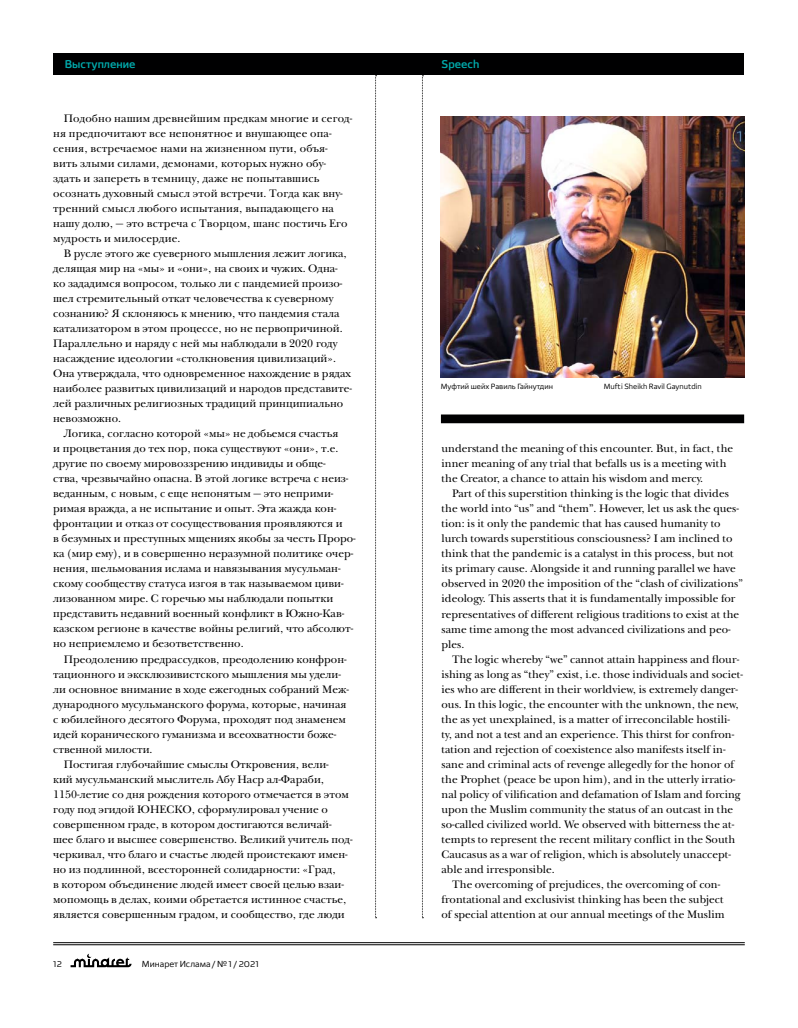
<style>
.page{position:relative;width:798px;height:1028px;background:#fff}
.page>*{position:absolute;margin:0;border:0;box-sizing:border-box;transform-origin:0 0}
.t1{font:11.25px/15px "New Baskerville ITC";color:#000}
.t2{font:500 11.25px "Foros";color:#00aaac}
.t3{font:8.75px "Foros";color:#000}
.t4{font:7.5px "Foros";color:#000}
</style>
<div class="page">
<img style="left:441px;top:116px;width:302px;height:261px">
<div style="left:441px;top:414px;width:302px;height:9px;background:#000001"></div>
<svg style="left:375px;top:75px;width:1px;height:843px"></svg>
<svg style="left:422px;top:75px;width:1px;height:843px"></svg>
<div style="left:53px;top:53px;width:690px;height:22px;background:#000001"></div>
<svg style="left:71px;top:953px;width:60px;height:14px"></svg>
<hr style="left:53px;top:942px;width:691px;height:1px;background:#000">
<hr style="left:53px;top:944px;width:691px;height:1px;background:#000">
<p class="t2" style="left:65px;top:58px;width:72px">Выступление</p>
<p class="t2" style="left:441px;top:58px;width:39px">Speech</p>
<p class="t1" style="left:53px;top:112px;width:300px;text-indent:11px">Подобно нашим древнейшим предкам многие и сегод&shy;ня предпочитают все непонятное и внушающее опа&shy;сения, встречаемое нами на жизненном пути, объя&shy;вить злыми силами, демонами, которых нужно обу&shy;здать и запереть в темницу, даже не попытавшись осознать духовный смысл этой встречи. Тогда как вну&shy;тренний смысл любого испытания, выпадающего на нашу долю, — это встреча с Творцом, шанс постичь Его мудрость и милосердие.</p>
<p class="t1" style="left:53px;top:247px;width:300px;text-indent:11px">В русле этого же суеверного мышления лежит логика, делящая мир на «мы» и «они», на своих и чужих. Одна&shy;ко зададимся вопросом, только ли с пандемией произо&shy;шел стремительный откат человечества к суеверному сознанию? Я склоняюсь к мнению, что пандемия стала катализатором в этом процессе, но не первопричиной.<br>Параллельно и наряду с ней мы наблюдали в 2020 году насаждение идеологии «столкновения цивилизаций».<br>Она утверждала, что одновременное нахождение в рядах наиболее развитых цивилизаций и народов представите&shy;лей различных религиозных традиций принципиально невозможно.</p>
<p class="t1" style="left:53px;top:427px;width:304px;text-indent:11px">Логика, согласно которой «мы» не добьемся счастья<br>и процветания до тех пор, пока существуют «они», т.е. другие по своему мировоззрению индивиды и обще-<br>ства, чрезвычайно опасна. В этой логике встреча с неиз&shy;веданным, с новым, с еще непонятым — это неприми&shy;римая вражда, а не испытание и опыт. Эта жажда кон&shy;фронтации и отказ от сосуществования проявляются и<br>в безумных и преступных мщениях якобы за честь Проро&shy;ка (мир ему), и в совершенно неразумной политике очер&shy;нения, шельмования ислама и навязывания мусульман&shy;скому сообществу статуса изгоя в так называемом циви&shy;лизованном мире. С горечью мы наблюдали попытки представить недавний военный конфликт в Южно-Кав&shy;казском регионе в качестве войны религий, что абсолют&shy;но неприемлемо и безответственно.</p>
<p class="t1" style="left:64px;top:652px;width:284px">Преодолению предрассудков, преодолению конфрон-</p>
<p class="t1" style="left:53px;top:667px;width:289px">тационного и эксклюзивистского мышления мы удели-</p>
<p class="t1" style="left:53px;top:682px;width:297px">ли основное внимание в ходе ежегодных собраний Меж-</p>
<p class="t1" style="left:53px;top:697px;width:294px">дународного мусульманского форума, которые, начиная</p>
<p class="t1" style="left:53px;top:712px;width:294px">с юбилейного десятого Форума, проходят под знаменем</p>
<p class="t1" style="left:53px;top:727px;width:285px">идей коранического гуманизма и всеохватности боже-</p>
<p class="t1" style="left:53px;top:742px;width:101px">ственной милости.</p>
<p class="t1" style="left:64px;top:757px;width:266px">Постигая глубочайшие смыслы Откровения, вели-</p>
<p class="t1" style="left:53px;top:772px;width:272px">кий мусульманский мыслитель Абу Наср ал-Фараби,</p>
<p class="t1" style="left:53px;top:787px;width:297px">1150-летие со дня рождения которого отмечается в этом</p>
<p class="t1" style="left:53px;top:802px;width:276px">году под эгидой ЮНЕСКО, сформулировал учение о</p>
<p class="t1" style="left:53px;top:817px;width:280px">совершенном граде, в котором достигаются величай-</p>
<p class="t1" style="left:53px;top:832px;width:301px">шее благо и высшее совершенство. Великий учитель под-</p>
<p class="t1" style="left:53px;top:847px;width:296px">черкивал, что благо и счастье людей проистекают имен-</p>
<p class="t1" style="left:53px;top:862px;width:284px">но из подлинной, всесторонней солидарности: «Град,</p>
<p class="t1" style="left:53px;top:877px;width:292px">в котором объединение людей имеет своей целью взаи-</p>
<p class="t1" style="left:53px;top:892px;width:294px">мопомощь в делах, коими обретается истинное счастье,</p>
<p class="t1" style="left:53px;top:907px;width:293px">является совершенным градом, и сообщество, где люди</p>
<p class="t3" style="left:53px;top:959px;width:10px">12</p>
<p class="t3" style="left:142px;top:960px;width:118px">Минарет Ислама / № 1 / 2021</p>
<p class="t4" style="left:441px;top:382px;width:114px">Муфтий шейх Равиль Гайнутдин</p>
<p class="t4" style="left:603px;top:382px;width:100px">Mufti Sheikh Ravil Gaynutdin</p>
<p class="t1" style="left:441px;top:442px;width:293px">understand the meaning of this encounter. But, in fact, the inner meaning of any trial that befalls us is a meeting with the Creator, a chance to attain his wisdom and mercy.</p>
<p class="t1" style="left:441px;top:487px;width:303px;text-indent:11px">Part of this superstition thinking is the logic that divides the world into “us” and “them”. However, let us ask the ques&shy;tion: is it only the pandemic that has caused humanity to lurch towards superstitious consciousness? I am inclined to think that the pandemic is a catalyst in this process, but not its primary cause. Alongside it and running parallel we have observed in 2020 the imposition of the “clash of civilizations” ideology. This asserts that it is fundamentally impossible for representatives of different religious traditions to exist at the same time among the most advanced civilizations and peo&shy;ples.</p>
<p class="t1" style="left:452px;top:652px;width:288px">The logic whereby “we” cannot attain happiness and flour-</p>
<p class="t1" style="left:441px;top:667px;width:303px">ishing as long as “they” exist, i.e. those individuals and societ-</p>
<p class="t1" style="left:441px;top:682px;width:298px">ies who are different in their worldview, is extremely danger-</p>
<p class="t1" style="left:441px;top:697px;width:298px">ous. In this logic, the encounter with the unknown, the new,</p>
<p class="t1" style="left:441px;top:712px;width:290px">the as yet unexplained, is a matter of irreconcilable hostili-</p>
<p class="t1" style="left:441px;top:727px;width:294px">ty, and not a test and an experience. This thirst for confron-</p>
<p class="t1" style="left:441px;top:742px;width:285px">tation and rejection of coexistence also manifests itself in-</p>
<p class="t1" style="left:441px;top:757px;width:294px">sane and criminal acts of revenge allegedly for the honor of</p>
<p class="t1" style="left:441px;top:772px;width:295px">the Prophet (peace be upon him), and in the utterly irratio-</p>
<p class="t1" style="left:441px;top:787px;width:300px">nal policy of vilification and defamation of Islam and forcing</p>
<p class="t1" style="left:441px;top:802px;width:293px">upon the Muslim community the status of an outcast in the</p>
<p class="t1" style="left:441px;top:817px;width:294px">so-called civilized world. We observed with bitterness the at-</p>
<p class="t1" style="left:441px;top:832px;width:295px">tempts to represent the recent military conflict in the South</p>
<p class="t1" style="left:441px;top:847px;width:291px">Caucasus as a war of religion, which is absolutely unaccept-</p>
<p class="t1" style="left:441px;top:862px;width:114px">able and irresponsible.</p>
<p class="t1" style="left:452px;top:877px;width:269px">The overcoming of prejudices, the overcoming of con-</p>
<p class="t1" style="left:441px;top:892px;width:284px">frontational and exclusivist thinking has been the subject</p>
<p class="t1" style="left:441px;top:907px;width:284px">of special attention at our annual meetings of the Muslim</p>
</div>
